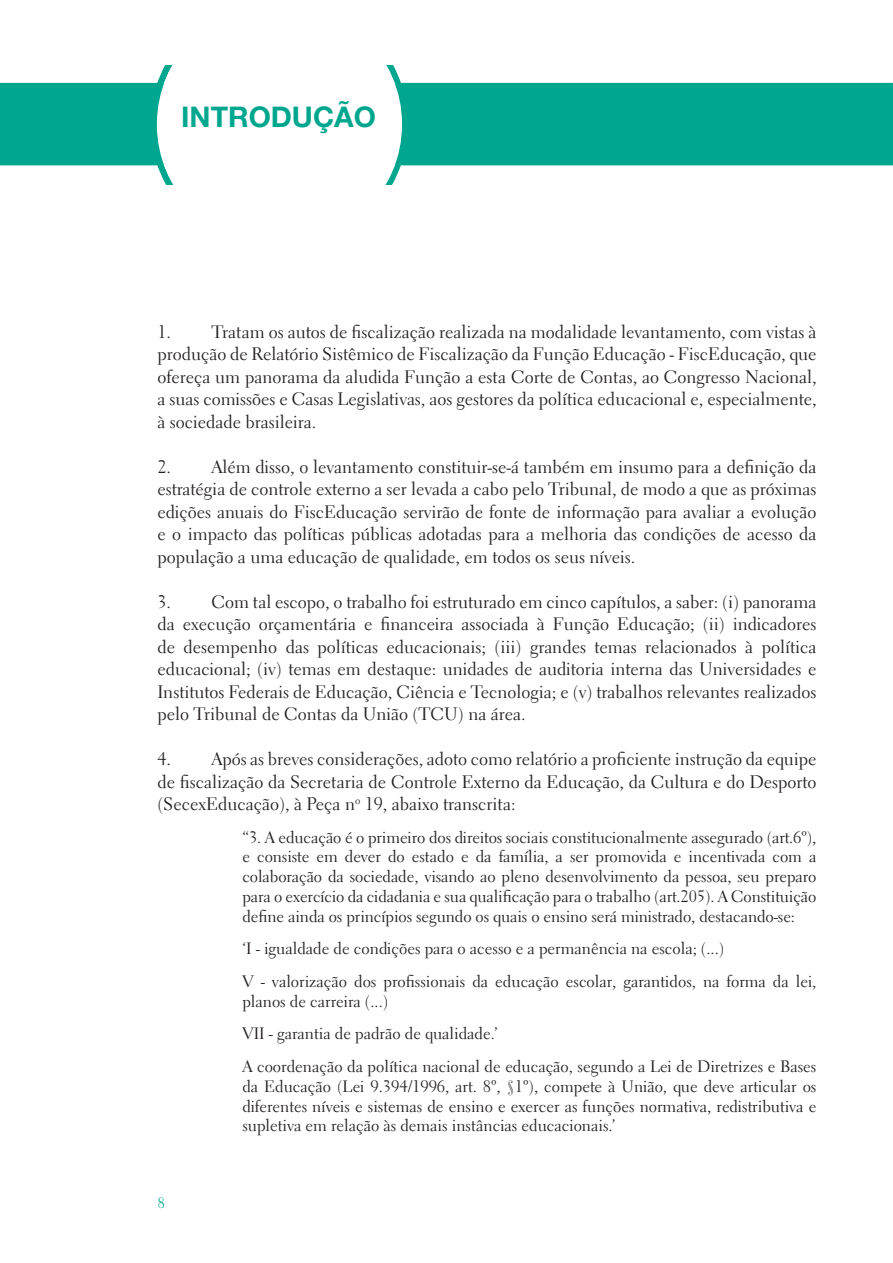
<style>
.page{position:relative;width:893px;height:1263px;background:#fff}
.page>*{position:absolute;margin:0;border:0;box-sizing:border-box;transform-origin:0 0}
.Título_-_FISC{font:700 28.5px "Helvetica Neue LT Std";color:#00a78e}
.Corpo_texto_enumerad{font:18px/22.5px "Electra LT Std";color:#231f20;text-align:justify}
.citações{font:16.5px/19.8px "Electra LT Std";color:#231f20;text-align:justify}
.t1{font:15px "Electra LT Std";color:#00a78e}
</style>
<div class="page">
<hr style="left:0;top:83px;width:893px;height:3px;background:#00a78e">
<hr style="left:0;top:162px;width:893px;height:3px;background:#00a78e">
<svg style="left:150px;top:65px;width:258px;height:119px"></svg>
<div style="left:0;top:84px;width:893px;height:80px;background:#00a78e"></div>
<div style="left:157px;top:3px;width:245px;height:242px;background:#fff;border-radius:50%"></div>
<p class="Título_-_FISC" style="left:181px;top:99px;width:196px">INTRODUÇÃO</p>
<p class="Corpo_texto_enumerad" style="left:157px;top:320px;width:661px">1. Tratam os autos de fiscalização realizada na modalidade levantamento, com vistas à produção de Relatório Sistêmico de Fiscalização da Função Educação - FiscEducação, que ofereça um panorama da aludida Função a esta Corte de Contas, ao Congresso Nacional, a suas comissões e Casas Legislativas, aos gestores da política educacional e, especialmente, à sociedade brasileira.</p>
<p class="Corpo_texto_enumerad" style="left:157px;top:455px;width:661px">2. Além disso, o levantamento constituir-se-á também em insumo para a definição da estratégia de controle externo a ser levada a cabo pelo Tribunal, de modo a que as próximas edições anuais do FiscEducação servirão de fonte de informação para avaliar a evolução e o impacto das políticas públicas adotadas para a melhoria das condições de acesso da população a uma educação de qualidade, em todos os seus níveis.</p>
<p class="Corpo_texto_enumerad" style="left:157px;top:590px;width:661px">3. Com tal escopo, o trabalho foi estruturado em cinco capítulos, a saber: (i) panorama da execução orçamentária e financeira associada à Função Educação; (ii) indicadores de desempenho das políticas educacionais; (iii) grandes temas relacionados à política educacional; (iv) temas em destaque: unidades de auditoria interna das Universidades e Institutos Federais de Educação, Ciência e Tecnologia; e (v) trabalhos relevantes realizados pelo Tribunal de Contas da União (TCU) na área.</p>
<p class="Corpo_texto_enumerad" style="left:157px;top:748px;width:661px">4. Após as breves considerações, adoto como relatório a proficiente instrução da equipe de fiscalização da Secretaria de Controle Externo da Educação, da Cultura e do Desporto (SecexEducação), à Peça n<sup>o</sup> 19, abaixo transcrita:</p>
<p class="citações" style="left:242px;top:827px;width:576px">“3. A educação é o primeiro dos direitos sociais constitucionalmente assegurado (art.6º), e consiste em dever do estado e da família, a ser promovida e incentivada com a colaboração da sociedade, visando ao pleno desenvolvimento da pessoa, seu preparo para o exercício da cidadania e sua qualificação para o trabalho (art.205). A Constituição define ainda os princípios segundo os quais o ensino será ministrado, destacando-se:</p>
<p class="citações" style="left:242px;top:939px;width:483px">‘I - igualdade de condições para o acesso e a permanência na escola; (...)</p>
<p class="citações" style="left:242px;top:971px;width:575px">V - valorização dos profissionais da educação escolar, garantidos, na forma da lei, planos de carreira (...)</p>
<p class="citações" style="left:242px;top:1024px;width:257px">VII - garantia de padrão de qualidade.’</p>
<p class="citações" style="left:242px;top:1056px;width:576px">A coordenação da política nacional de educação, segundo a Lei de Diretrizes e Bases da Educação (Lei 9.394/1996, art. 8º, §1º), compete à União, que deve articular os diferentes níveis e sistemas de ensino e exercer as funções normativa, redistributiva e supletiva em relação às demais instâncias educacionais.’</p>
<p class="t1" style="left:157px;top:1194px;width:9px">8</p>
</div>
